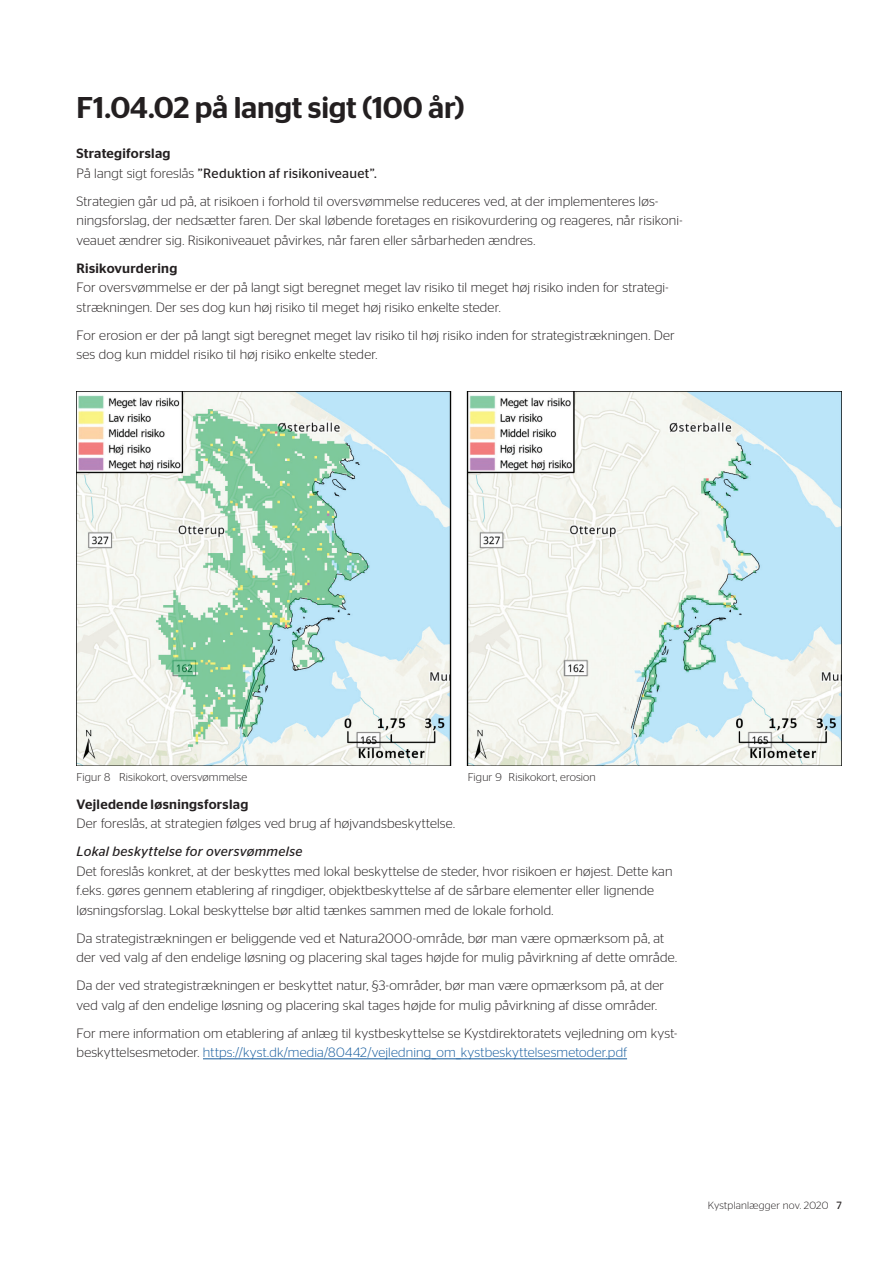
<style>
.page{position:relative;width:893px;height:1263px;background:#fff}
.page>*{position:absolute;margin:0;border:0;box-sizing:border-box;transform-origin:0 0}
.t1{font:500 30px "Stag Sans";letter-spacing:-.01em;color:#231f20}
.t2{font:300 13.5px/19.5px "Stag Sans";letter-spacing:.015em;color:#231f20}
.t3{font:13.5px/19.5px "Stag Sans";letter-spacing:.015em;color:#231f20}
.t4{font:500 13.5px "Stag Sans";letter-spacing:.02em;color:#231f20}
.t5{font:italic 13.5px "Stag Sans";letter-spacing:.02em;color:#231f20}
.t6{font:300 11.25px "Stag Sans";letter-spacing:.01em;color:#231f20}
.t7{font:300 10.5px "Stag Sans";letter-spacing:.02em;color:#231f20}
.s1{font-weight:500}
.s2{font-weight:300}
.s3{color:#175d9e}
.s4{font-weight:400}
</style>
<div class="page">
<hr style="left:203px;top:1058px;width:424px;height:1px;background:#175d9e">
<img style="left:77px;top:392px;width:765px;height:374px">
<h1 class="t1" style="left:77px;top:90px;width:389px">F1.04.02 på langt sigt (100 år)</h1>
<p class="t3" style="left:77px;top:144px;width:302px"><span class="s1">Strategiforslag<br></span><span class="s2">På langt sigt foreslås</span> ”Reduktion af risikoniveauet”.</p>
<p class="t2" style="left:77px;top:191px;width:607px">Strategien går ud på, at risikoen i forhold til oversvømmelse reduceres ved, at der implementeres løs&shy;ningsforslag, der nedsætter faren. Der skal løbende foretages en risikovurdering og reageres, når risikoni&shy;veauet ændrer sig. Risikoniveauet påvirkes, når faren eller sårbarheden ændres.</p>
<p class="t4" style="left:77px;top:260px;width:102px">Risikovurdering</p>
<p class="t2" style="left:77px;top:278px;width:594px">For oversvømmelse er der på langt sigt beregnet meget lav risiko til meget høj risiko inden for strategi&shy;strækningen. Der ses dog kun høj risiko til meget høj risiko enkelte steder.</p>
<p class="t2" style="left:77px;top:325px;width:600px">For erosion er der på langt sigt beregnet meget lav risiko til høj risiko inden for strategistrækningen. Der ses dog kun middel risiko til høj risiko enkelte steder.</p>
<p class="t6" style="left:77px;top:771px;width:172px">Figur 8 Risikokort, oversvømmelse</p>
<p class="t6" style="left:468px;top:771px;width:130px">Figur 9 Risikokort, erosion</p>
<p class="t4" style="left:77px;top:796px;width:173px">Vejledende løsningsforslag</p>
<p class="t2" style="left:77px;top:814px;width:380px">Der foreslås, at strategien følges ved brug af højvandsbeskyttelse.</p>
<p class="t5" style="left:77px;top:844px;width:227px">Lokal beskyttelse for oversvømmelse</p>
<p class="t2" style="left:77px;top:861px;width:597px">Det foreslås konkret, at der beskyttes med lokal beskyttelse de steder, hvor risikoen er højest. Dette kan f.eks. gøres gennem etablering af ringdiger, objektbeskyttelse af de sårbare elementer eller lignende løsningsforslag. Lokal beskyttelse bør altid tænkes sammen med de lokale forhold.</p>
<p class="t2" style="left:77px;top:928px;width:602px">Da strategistrækningen er beliggende ved et Natura2000-område, bør man være opmærksom på, at der ved valg af den endelige løsning og placering skal tages højde for mulig påvirkning af dette område.</p>
<p class="t2" style="left:77px;top:976px;width:589px">Da der ved strategistrækningen er beskyttet natur, §3-områder, bør man være opmærksom på, at der ved valg af den endelige løsning og placering skal tages højde for mulig påvirkning af disse områder.</p>
<p class="t2" style="left:77px;top:1023px;width:602px">For mere information om etablering af anlæg til kystbeskyttelse se Kystdirektoratets vejledning om kyst&shy;beskyttelsesmetoder. <span class="s3">https://kyst.dk/media/80442/vejledning_om_kystbeskyttelsesmetoder.pdf</span></p>
<p class="t7" style="left:708px;top:1200px;width:135px">Kystplanlægger nov. 2020 <span class="s4">7</span></p>
</div>
